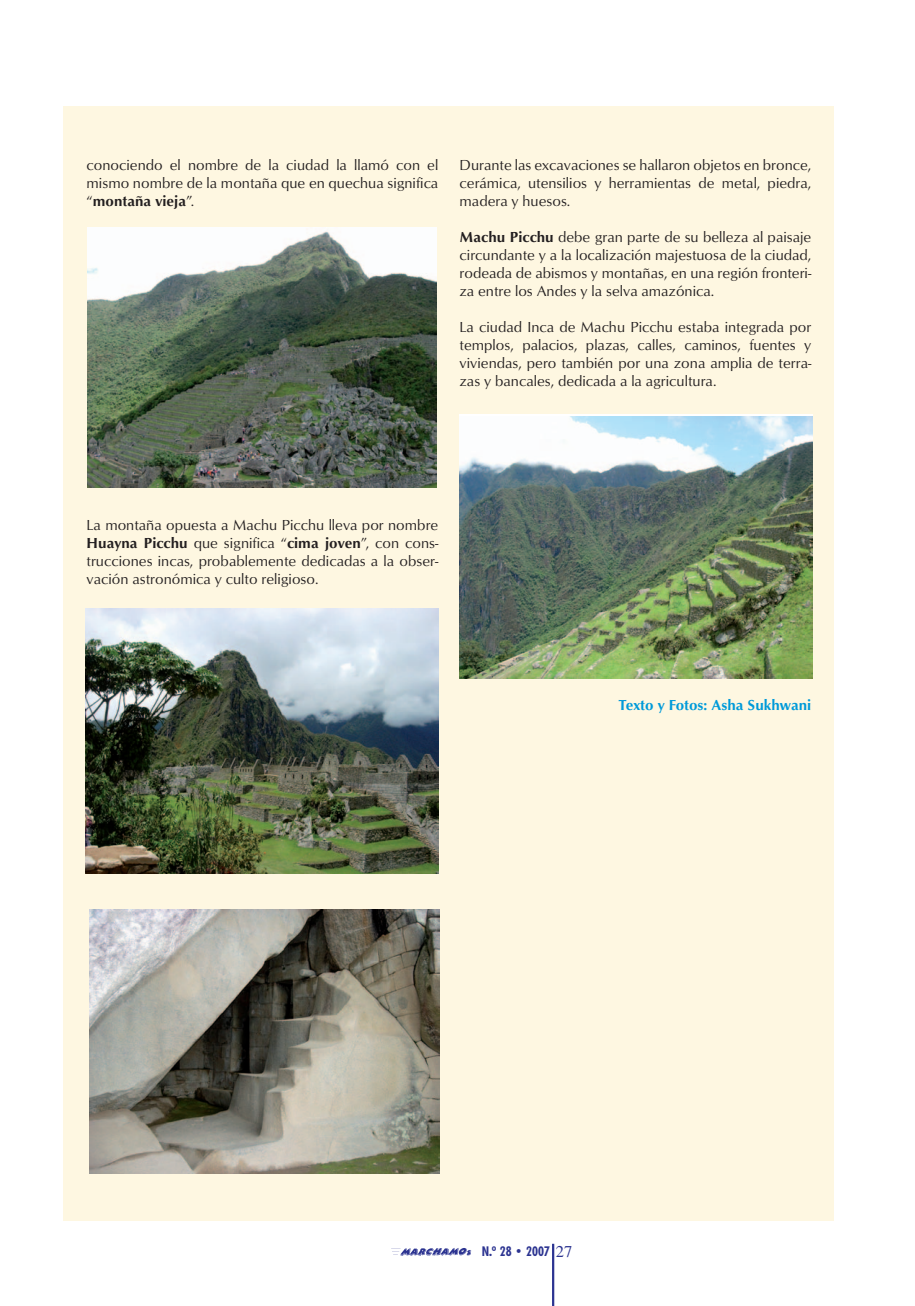
<style>
.page{position:relative;width:915px;height:1306px;background:#fff}
.page>*{position:absolute;margin:0;border:0;box-sizing:border-box;transform-origin:0 0}
.t1{font:15px/18px "Optima";color:#231f20;text-align:justify}
.t2{font:15px "Optima Bld";color:#009ad9}
.t3{font:15px "Optima Bld";color:#231f20}
.t4{font:700 condensed 13.5px "Futura BT";color:#2c3491}
.s1{font-family:"Optima"}
.s2{font-family:"Optima Bld"}
.s3{font-family:"Times";font-weight:400;font-stretch:normal;font-size:16.5px}
</style>
<div class="page">
<hr style="left:552px;top:1243px;width:2px;height:62px;background:#2c3491">
<img style="left:391px;top:1248px;width:81px;height:8px">
<div style="left:64px;top:107px;width:769px;height:1114px;background:#fef7e1"></div>
<img style="left:87px;top:227px;width:349px;height:260px">
<img style="left:85px;top:608px;width:353px;height:265px">
<img style="left:90px;top:909px;width:349px;height:264px">
<img style="left:459px;top:417px;width:353px;height:261px">
<p class="t1" style="left:87px;top:157px;width:353px">conociendo el nombre de la ciudad la llamó con el mismo nombre de la montaña que en quechua significa</p>
<p class="t3" style="left:87px;top:195px;width:109px"><span class="s1">“</span>montaña vieja<span class="s1">”.</span></p>
<p class="t1" style="left:459px;top:157px;width:353px">Durante las excavaciones se hallaron objetos en bronce, cerámica, utensilios y herramientas de metal, piedra, madera y huesos.</p>
<p class="t1" style="left:459px;top:229px;width:353px"><span class="s2">Machu Picchu</span> debe gran parte de su belleza al paisaje circundante y a la localización majestuosa de la ciudad, rodeada de abismos y montañas, en una región fronteri&shy;za entre los Andes y la selva amazónica.</p>
<p class="t1" style="left:459px;top:319px;width:353px">La ciudad Inca de Machu Picchu estaba integrada por templos, palacios, plazas, calles, caminos, fuentes y viviendas, pero también por una zona amplia de terra&shy;zas y bancales, dedicada a la agricultura.</p>
<p class="t1" style="left:87px;top:517px;width:353px">La montaña opuesta a Machu Picchu lleva por nombre <span class="s2">Huayna Picchu</span> que significa “<span class="s2">cima joven</span>”, con cons&shy;trucciones incas, probablemente dedicadas a la obser&shy;vación astronómica y culto religioso.</p>
<p class="t2" style="left:618px;top:699px;width:194px">Texto y Fotos: Asha Sukhwani</p>
<p class="t4" style="left:481px;top:1244px;width:92px">N.º 28 • 2007 <span class="s3">27</span></p>
</div>
